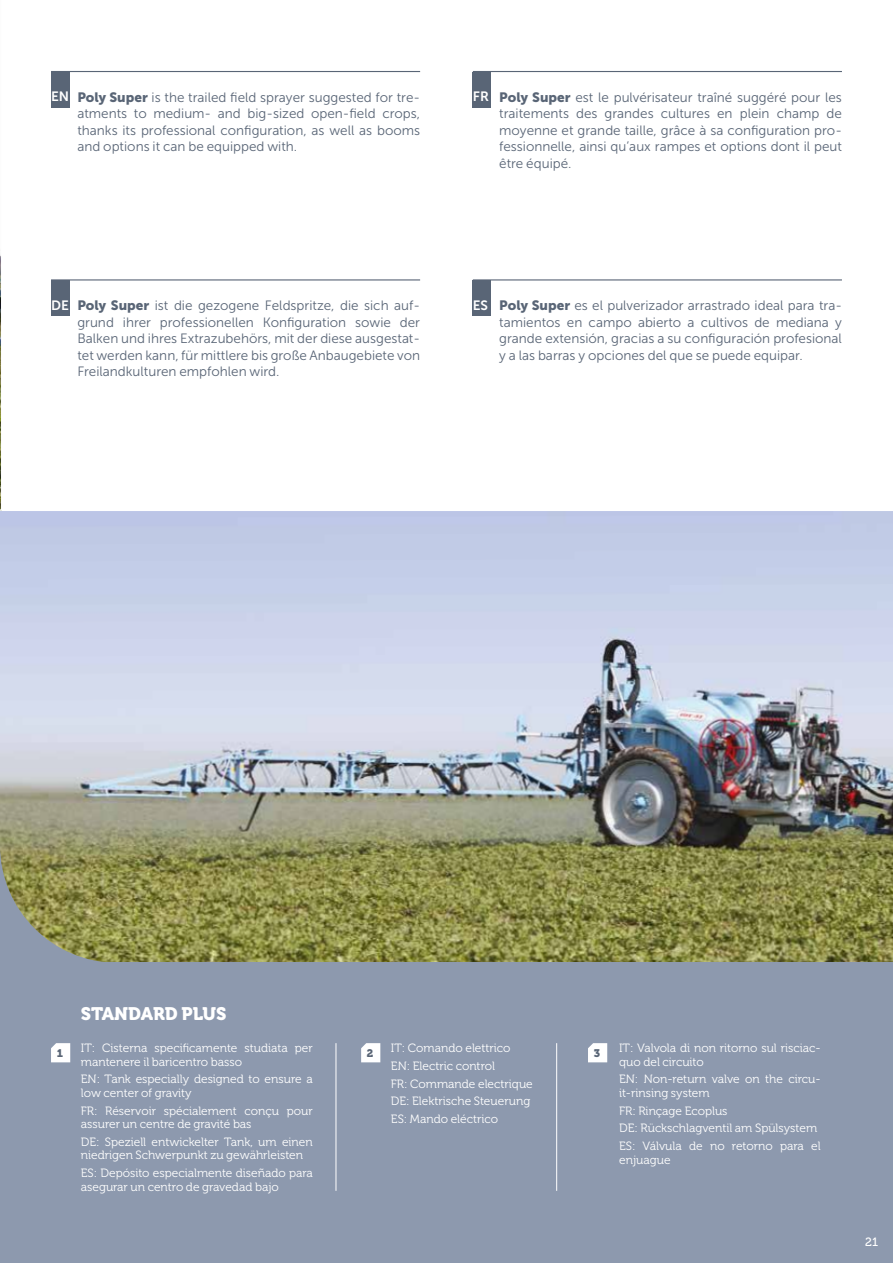
<style>
.page{position:relative;width:893px;height:1263px;background:#fff}
.page>*{position:absolute;margin:0;border:0;box-sizing:border-box;transform-origin:0 0}
.t1{font:18px "Museo 900";color:#fff}
.t2{font:13.5px/16.5px "Museo Sans 300";color:#596576;text-align:justify}
.t3{font:13.5px "Museo Sans 700";color:#fff}
.t4{font:12px/13.5px "Museo 300";color:#fff}
.t5{font:12px "Museo 500";color:#fff}
.t6{font:10.95px "Museo 900";color:#596576}
.s1{font-family:"Museo Sans 900"}
</style>
<div class="page">
<div style="left:51px;top:72px;width:18px;height:36px;background:#596576"></div>
<hr style="left:51px;top:71px;width:369px;height:1px;background:#596576">
<div style="left:51px;top:280px;width:18px;height:36px;background:#596576"></div>
<hr style="left:51px;top:279px;width:369px;height:1px;background:#596576">
<div style="left:473px;top:280px;width:18px;height:36px;background:#596576"></div>
<hr style="left:473px;top:279px;width:369px;height:1px;background:#596576">
<div style="left:473px;top:72px;width:18px;height:36px;background:#596576"></div>
<hr style="left:473px;top:71px;width:369px;height:1px;background:#596576">
<img style="left:0;top:512px;width:893px;height:450px">
<div style="left:0;top:962px;width:893px;height:301px;background:#8d99ae"></div>
<svg style="left:0;top:255px;width:2px;height:256px"></svg>
<svg style="left:588px;top:1043px;width:19px;height:19px"></svg>
<svg style="left:361px;top:1043px;width:19px;height:19px"></svg>
<svg style="left:0;top:845px;width:149px;height:218px"></svg>
<hr style="left:336px;top:1043px;width:1px;height:148px;background:#fff">
<hr style="left:556px;top:1043px;width:1px;height:148px;background:#fff">
<p class="t3" style="left:51px;top:89px;width:20px">EN</p>
<p class="t2" style="left:77px;top:89px;width:344px"><span class="s1">Poly Super</span> is the trailed field sprayer suggested for tre&shy;atments to medium- and big-sized open-field crops, thanks its professional configuration, as well as booms and options it can be equipped with.</p>
<p class="t3" style="left:473px;top:89px;width:18px">FR</p>
<p class="t2" style="left:499px;top:89px;width:344px"><span class="s1">Poly Super</span> est le pulvérisateur traîné suggéré pour les traitements des grandes cultures en plein champ de moyenne et grande taille, grâce à sa configuration pro&shy;fessionnelle, ainsi qu’aux rampes et options dont il peut être équipé.</p>
<p class="t3" style="left:51px;top:298px;width:19px">DE</p>
<p class="t3" style="left:473px;top:298px;width:17px">ES</p>
<p class="t2" style="left:77px;top:297px;width:344px"><span class="s1">Poly Super</span> ist die gezogene Feldspritze, die sich auf&shy;grund ihrer professionellen Konfiguration sowie der Balken und ihres Extrazubehörs, mit der diese ausgestat&shy;tet werden kann, für mittlere bis große Anbaugebiete von Freilandkulturen empfohlen wird.</p>
<p class="t2" style="left:499px;top:297px;width:344px"><span class="s1">Poly Super</span> es el pulverizador arrastrado ideal para tra&shy;tamientos en campo abierto a cultivos de mediana y grande extensión, gracias a su configuración profesional y a las barras y opciones del que se puede equipar.</p>
<p class="t6" style="left:57px;top:1047px;width:8px">1</p>
<h1 class="t1" style="left:81px;top:1004px;width:147px">STANDARD PLUS</h1>
<p class="t4" style="left:81px;top:1041px;width:233px">IT: Cisterna specificamente studiata per mantenere il baricentro basso</p>
<p class="t4" style="left:81px;top:1073px;width:233px">EN: Tank especially designed to ensure a low center of gravity</p>
<p class="t4" style="left:81px;top:1104px;width:233px">FR: Réservoir spécialement conçu pour assurer un centre de gravité bas</p>
<p class="t4" style="left:81px;top:1135px;width:233px">DE: Speziell entwickelter Tank, um einen niedrigen Schwerpunkt zu gewährleisten</p>
<p class="t4" style="left:81px;top:1166px;width:233px">ES: Depósito especialmente diseñado para asegurar un centro de gravedad bajo</p>
<p class="t6" style="left:367px;top:1047px;width:8px">2</p>
<p class="t4" style="left:391px;top:1039px;width:143px;line-height:17.7px">IT: Comando elettrico<br>EN: Electric control<br>FR: Commande electrique<br>DE: Elektrische Steuerung<br>ES: Mando eléctrico</p>
<p class="t6" style="left:594px;top:1047px;width:8px">3</p>
<p class="t4" style="left:619px;top:1041px;width:203px">IT: Valvola di non ritorno sul risciac&shy;quo del circuito</p>
<p class="t4" style="left:619px;top:1073px;width:203px">EN: Non-return valve on the circu&shy;it-rinsing system</p>
<p class="t4" style="left:619px;top:1102px;width:203px;line-height:17.7px">FR: Rinçage Ecoplus<br>DE: Rückschlagventil am Spülsystem<br>ES: Válvula de no retorno para el</p>
<p class="t4" style="left:619px;top:1153px;width:53px">enjuague</p>
<p class="t5" style="left:865px;top:1235px;width:14px">21</p>
</div>
